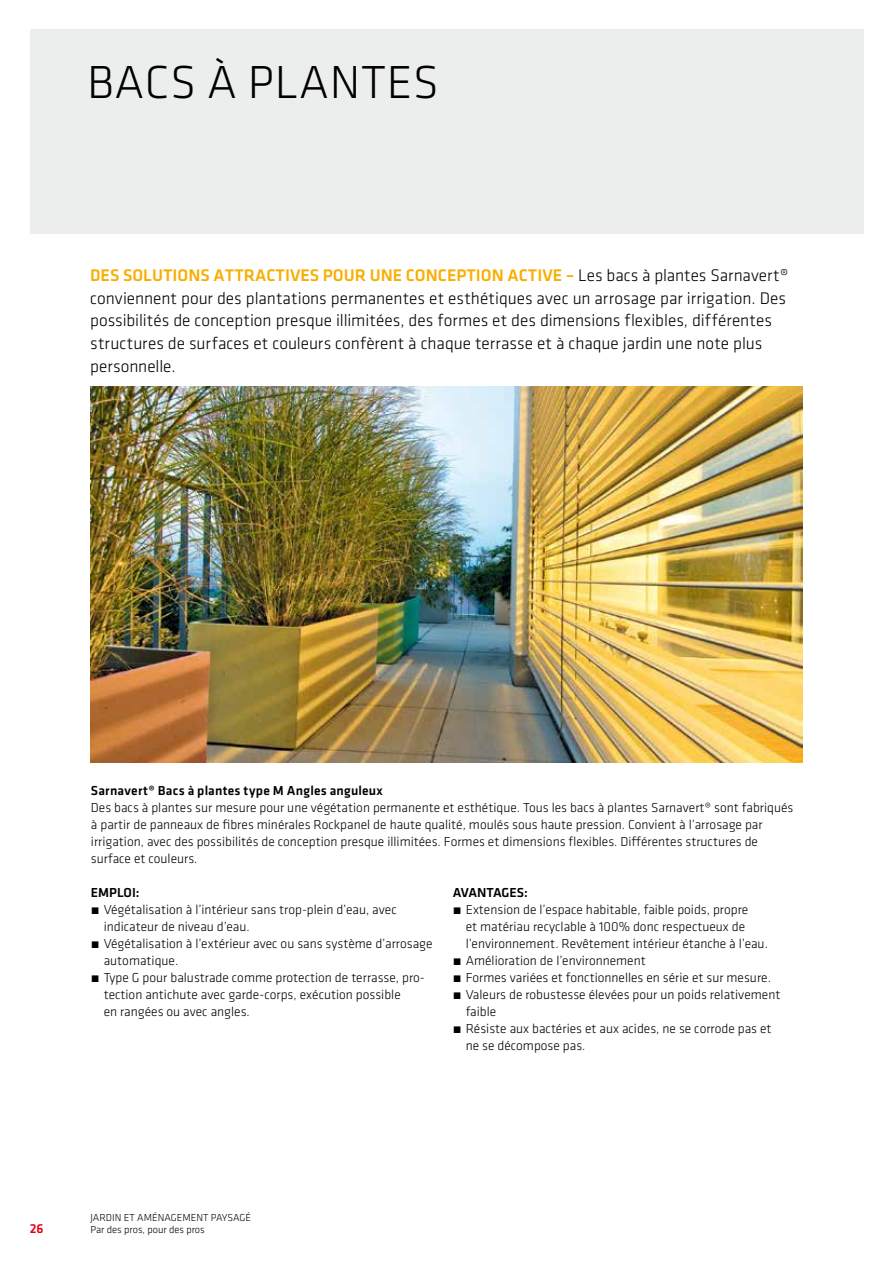
<style>
.page{position:relative;width:893px;height:1263px;background:#fff}
.page>*{position:absolute;margin:0;border:0;box-sizing:border-box;transform-origin:0 0}
.t1{font:300 48px "Klavika";letter-spacing:.015em;color:#000}
.t2{font:300 17.4px/22.6px "Klavika";color:#000}
.t3{font:300 13.5px/17px "Klavika";color:#000}
.t4{font:500 13.5px "Klavika";letter-spacing:.015em;color:#000}
.t5{font:500 13.5px "Klavika";letter-spacing:-.01em;color:#000}
.t6{font:500 13.5px "Klavika";color:#e2001a}
.t7{font:300 10.5px/12.6px "Klavika";color:#000}
.s1{font-weight:500;color:#f8ae00}
.s2{font-weight:500}
</style>
<div class="page">
<div style="left:30px;top:30px;width:833px;height:204px;background:#eceded"></div>
<img style="left:91px;top:387px;width:711px;height:375px">
<h1 class="t1" style="left:87px;top:53px;width:353px">BACS À PLANTES</h1>
<p class="t2" style="left:90px;top:264px;width:700px"><span class="s1">DES SOLUTIONS ATTRACTIVES POUR UNE CONCEPTION ACTIVE –</span> Les bacs à plantes Sarnavert® conviennent pour des plantations permanentes et esthétiques avec un arrosage par irrigation. Des possibilités de conception presque illimitées, des formes et des dimensions flexibles, différentes structures de surfaces et couleurs confèrent à chaque terrasse et à chaque jardin une note plus personnelle.</p>
<p class="t4" style="left:91px;top:782px;width:293px">Sarnavert® Bacs à plantes type M Angles anguleux</p>
<p class="t3" style="left:91px;top:799px;width:704px">Des bacs à plantes sur mesure pour une végétation permanente et esthétique. Tous les bacs à plantes Sarnavert® sont fabriqués à partir de panneaux de fibres minérales Rockpanel de haute qualité, moulés sous haute pression. Convient à l’arrosage par irrigation, avec des possibilités de conception presque illimitées. Formes et dimensions flexibles. Différentes structures de surface et couleurs.</p>
<p class="t4" style="left:91px;top:884px;width:50px">EMPLOI:</p>
<p class="t3" style="left:91px;top:901px;width:307px"><span class="s2">́</span> Végétalisation à l’intérieur sans trop-plein d’eau, avec</p>
<p class="t3" style="left:104px;top:918px;width:148px">indicateur de niveau d’eau.</p>
<p class="t3" style="left:91px;top:935px;width:343px"><span class="s2">́</span> Végétalisation à l’extérieur avec ou sans système d’arrosage</p>
<p class="t3" style="left:104px;top:952px;width:76px">automatique.</p>
<p class="t3" style="left:91px;top:969px;width:335px"><span class="s2">́</span> Type G pour balustrade comme protection de terrasse, pro-</p>
<p class="t3" style="left:104px;top:986px;width:299px">tection antichute avec garde-corps, exécution possible</p>
<p class="t3" style="left:104px;top:1003px;width:148px">en rangées ou avec angles.</p>
<p class="t5" style="left:453px;top:884px;width:76px">AVANTAGES:</p>
<p class="t3" style="left:453px;top:901px;width:297px"><span class="s2">́</span> Extension de l’espace habitable, faible poids, propre</p>
<p class="t3" style="left:466px;top:918px;width:281px">et matériau recyclable à 100% donc respectueux de</p>
<p class="t3" style="left:466px;top:935px;width:304px">l’environnement. Revêtement intérieur étanche à l’eau.</p>
<p class="t3" style="left:453px;top:952px;width:194px"><span class="s2">́</span> Amélioration de l’environnement</p>
<p class="t3" style="left:453px;top:969px;width:320px"><span class="s2">́</span> Formes variées et fonctionnelles en série et sur mesure.</p>
<p class="t3" style="left:453px;top:986px;width:329px"><span class="s2">́</span> Valeurs de robustesse élevées pour un poids relativement</p>
<p class="t3" style="left:466px;top:1003px;width:32px">faible</p>
<p class="t3" style="left:453px;top:1020px;width:320px"><span class="s2">́</span> Résiste aux bactéries et aux acides, ne se corrode pas et</p>
<p class="t3" style="left:466px;top:1037px;width:121px">ne se décompose pas.</p>
<p class="t6" style="left:30px;top:1219px;width:15px">26</p>
<p class="t7" style="left:91px;top:1211px;width:162px">JARDIN ET AMÉNAGEMENT PAYSAGÉ<br>Par des pros, pour des pros</p>
</div>
